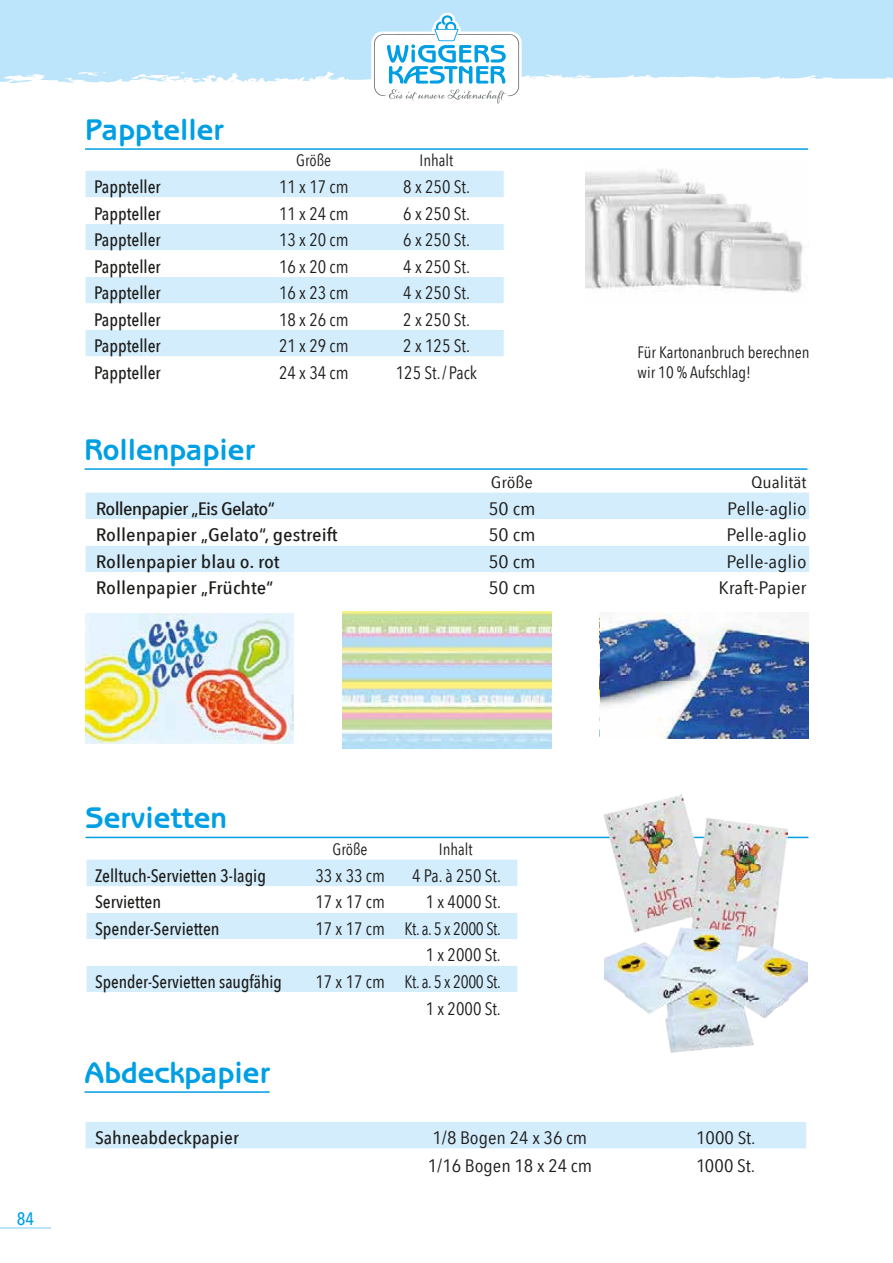
<style>
.page{position:relative;width:893px;height:1263px;background:#fff}
.page>*{position:absolute;margin:0;border:0;box-sizing:border-box;transform-origin:0 0}
.t1{font:700 30px "Benguiat Gothic Std";color:#009fe3}
.t2{font:18px/26.5px "Avenir Next Condensed";color:#1d1d1b;text-align:right}
.t3{font:500 18px "Avenir Next Condensed";color:#1d1d1b}
.t4{font:500 18px "Avenir Next Condensed";color:#1d1d1b;scale:1.21 1}
.t5{font:18px "Avenir Next Condensed";color:#1d1d1b;scale:1.21 1}
.t6{font:18px "Avenir Next Condensed";color:#1d1d1b;scale:1.12 1}
.t7{font:500 18px "Avenir Next Condensed";letter-spacing:-.035em;color:#1d1d1b;scale:1.21 1}
.t8{font:500 18px "Avenir Next Condensed";color:#1d1d1b;scale:1.12 1}
.t9{font:500 18px "Avenir Next Condensed";color:#009fe3}
.t10{font:16.5px/19.8px "Avenir Next Condensed";color:#1d1d1b}
.t11{font:16.5px "Avenir Next Condensed";color:#1d1d1b;scale:1.21 1}
</style>
<div class="page">
<div style="left:0;top:0;width:892px;height:83px;background:#bce4fa"></div>
<svg style="left:371px;top:13px;width:151px;height:91px"></svg>
<svg style="left:892px;top:0;width:1px;height:79px"></svg>
<hr style="left:0;top:1227px;width:51px;height:1px;background:#bce4fa">
<hr style="left:85px;top:148px;width:723px;height:2px;background:#009fe3">
<hr style="left:85px;top:1091px;width:185px;height:2px;background:#009fe3">
<img style="left:585px;top:169px;width:218px;height:124px">
<div style="left:86px;top:171px;width:418px;height:26px;background:#d4edfc"></div>
<svg style="left:86px;top:224px;width:418px;height:132px;fill:#d4edfc"></svg>
<img style="left:601px;top:612px;width:207px;height:126px">
<hr style="left:85px;top:468px;width:722px;height:2px;background:#009fe3">
<img style="left:343px;top:612px;width:208px;height:136px">
<img style="left:86px;top:613px;width:208px;height:131px">
<div style="left:86px;top:493px;width:723px;height:26px;background:#d4edfc"></div>
<div style="left:86px;top:546px;width:723px;height:26px;background:#d4edfc"></div>
<hr style="left:86px;top:837px;width:722px;height:1px;background:#009fe3">
<div style="left:87px;top:860px;width:430px;height:26px;background:#d4edfc"></div>
<svg style="left:87px;top:913px;width:430px;height:79px;fill:#d4edfc"></svg>
<svg style="left:86px;top:1148px;width:720px;height:1px"></svg>
<div style="left:86px;top:1122px;width:720px;height:26px;background:#d4edfc"></div>
<img style="left:604px;top:795px;width:183px;height:103px">
<img style="left:604px;top:898px;width:203px;height:155px">
<h1 class="t1" style="left:85px;top:112px;width:140px">Pappteller</h1>
<p class="t10" style="left:296px;top:150px;width:36px">Größe</p>
<p class="t10" style="left:419px;top:150px;width:35px">Inhalt</p>
<p class="t3" style="left:94px;top:176px;width:68px">Pappteller</p>
<p class="t2" style="left:279px;top:173px;width:71px">11 x 17 cm</p>
<p class="t2" style="left:403px;top:173px;width:68px">8 x 250 St.</p>
<p class="t3" style="left:94px;top:202px;width:68px">Pappteller</p>
<p class="t2" style="left:279px;top:199px;width:71px">11 x 24 cm</p>
<p class="t2" style="left:403px;top:199px;width:68px">6 x 250 St.</p>
<p class="t3" style="left:94px;top:229px;width:68px">Pappteller</p>
<p class="t2" style="left:279px;top:226px;width:71px">13 x 20 cm</p>
<p class="t2" style="left:403px;top:226px;width:68px">6 x 250 St.</p>
<p class="t3" style="left:94px;top:255px;width:68px">Pappteller</p>
<p class="t2" style="left:279px;top:252px;width:71px">16 x 20 cm</p>
<p class="t2" style="left:403px;top:252px;width:68px">4 x 250 St.</p>
<p class="t3" style="left:94px;top:282px;width:68px">Pappteller</p>
<p class="t2" style="left:279px;top:279px;width:71px">16 x 23 cm</p>
<p class="t2" style="left:403px;top:279px;width:68px">4 x 250 St.</p>
<p class="t3" style="left:94px;top:308px;width:68px">Pappteller</p>
<p class="t2" style="left:279px;top:305px;width:71px">18 x 26 cm</p>
<p class="t2" style="left:403px;top:305px;width:68px">2 x 250 St.</p>
<p class="t3" style="left:94px;top:335px;width:68px">Pappteller</p>
<p class="t2" style="left:279px;top:332px;width:71px">21 x 29 cm</p>
<p class="t2" style="left:403px;top:332px;width:68px">2 x 125 St.</p>
<p class="t3" style="left:94px;top:361px;width:68px">Pappteller</p>
<p class="t2" style="left:279px;top:358px;width:71px">24 x 34 cm</p>
<p class="t2" style="left:396px;top:358px;width:83px">125 St. / Pack</p>
<p class="t10" style="left:638px;top:341px;width:174px">Für Kartonanbruch berechnen wir 10 % Aufschlag!</p>
<h1 class="t1" style="left:85px;top:432px;width:172px">Rollenpapier</h1>
<p class="t11" style="left:491px;top:468px;width:36px">Größe</p>
<p class="t11" style="left:751px;top:468px;width:47px">Qualität</p>
<p class="t7" style="left:96px;top:498px;width:150px">Rollenpapier „Eis Gelato“</p>
<p class="t5" style="left:488px;top:493px;width:40px">50 cm</p>
<p class="t5" style="left:727px;top:493px;width:67px">Pelle-aglio</p>
<p class="t4" style="left:96px;top:524px;width:201px">Rollenpapier „Gelato“, gestreift</p>
<p class="t5" style="left:488px;top:520px;width:40px">50 cm</p>
<p class="t5" style="left:727px;top:520px;width:68px">Pelle-aglio</p>
<p class="t4" style="left:96px;top:551px;width:153px">Rollenpapier blau o. rot</p>
<p class="t5" style="left:488px;top:546px;width:40px">50 cm</p>
<p class="t5" style="left:727px;top:546px;width:68px">Pelle-aglio</p>
<p class="t4" style="left:96px;top:577px;width:148px">Rollenpapier „Früchte“</p>
<p class="t5" style="left:488px;top:573px;width:40px">50 cm</p>
<p class="t5" style="left:718px;top:573px;width:74px">Kraft-Papier</p>
<p class="t9" style="left:17px;top:1207px;width:19px">84</p>
<h1 class="t1" style="left:86px;top:800px;width:143px">Servietten</h1>
<p class="t10" style="left:333px;top:839px;width:36px">Größe</p>
<p class="t10" style="left:439px;top:839px;width:35px">Inhalt</p>
<p class="t3" style="left:95px;top:865px;width:173px">Zelltuch-Servietten 3-lagig</p>
<p class="t2" style="left:315px;top:861px;width:71px">33 x 33 cm</p>
<p class="t2" style="left:412px;top:861px;width:90px">4 Pa. à 250 St.</p>
<p class="t3" style="left:95px;top:891px;width:68px">Servietten</p>
<p class="t2" style="left:315px;top:888px;width:71px">17 x 17 cm</p>
<p class="t2" style="left:426px;top:888px;width:77px">1 x 4000 St.</p>
<p class="t3" style="left:95px;top:918px;width:126px">Spender-Servietten</p>
<p class="t2" style="left:315px;top:914px;width:187px">17 x 17 cm Kt. a. 5 x 2000 St.<br>1 x 2000 St.</p>
<p class="t3" style="left:95px;top:971px;width:188px">Spender-Servietten saugfähig</p>
<p class="t2" style="left:315px;top:967px;width:187px">17 x 17 cm Kt. a. 5 x 2000 St.<br>1 x 2000 St.</p>
<h1 class="t1" style="left:85px;top:1055px;width:187px">Abdeckpapier</h1>
<p class="t8" style="left:95px;top:1127px;width:130px">Sahneabdeckpapier</p>
<p class="t6" style="left:432px;top:1122px;width:140px">1/8 Bogen 24 x 36 cm</p>
<p class="t6" style="left:696px;top:1122px;width:55px">1000 St.</p>
<p class="t6" style="left:428px;top:1150px;width:148px">1/16 Bogen 18 x 24 cm</p>
<p class="t6" style="left:696px;top:1150px;width:54px">1000 St.</p>
</div>
